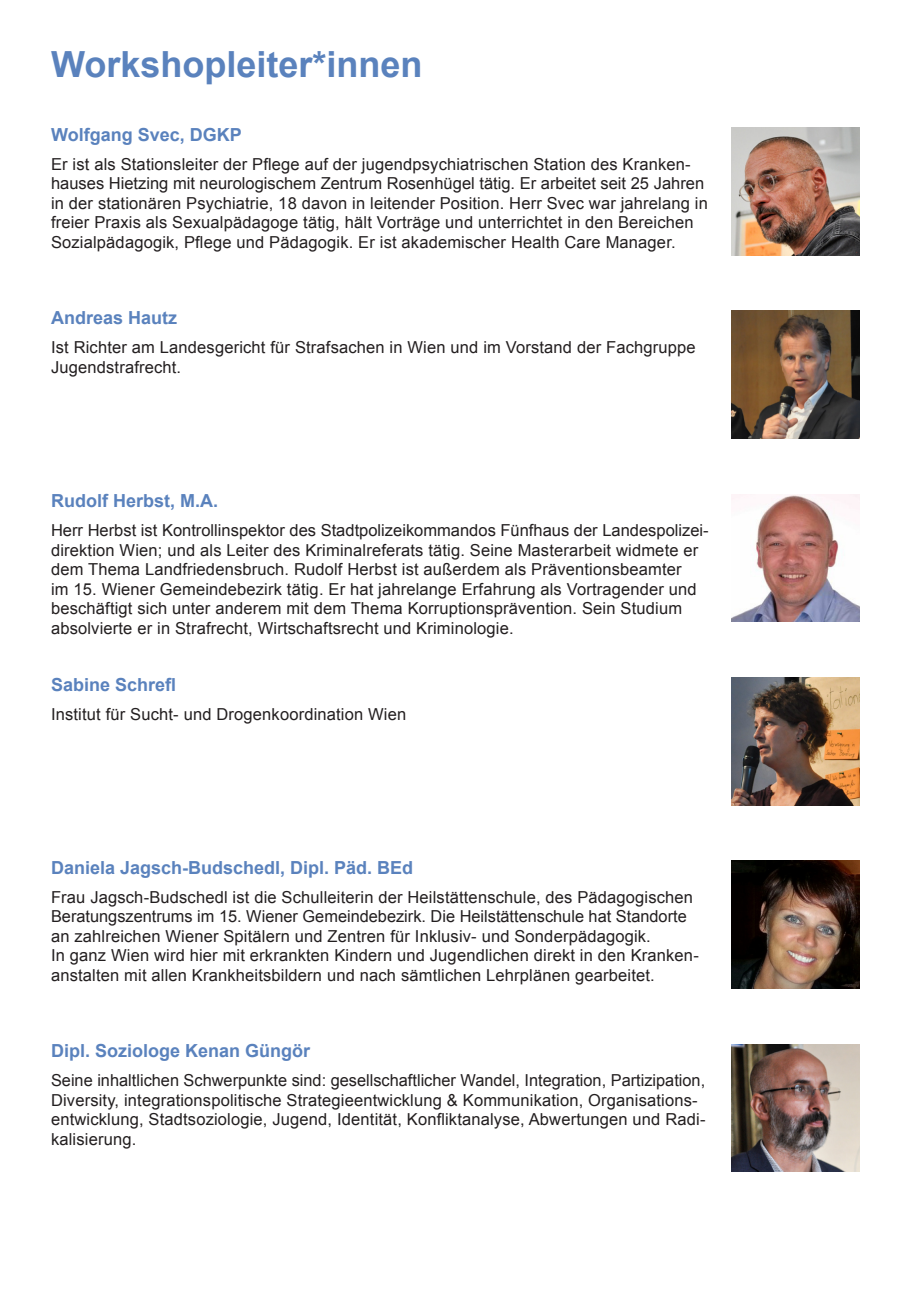
<style>
.page{position:relative;width:906px;height:1289px;background:#fff}
.page>*{position:absolute;margin:0;border:0;box-sizing:border-box;transform-origin:0 0}
.t1{font:700 36px "Arial";color:#5a82bd}
.t2{font:700 18px "Arial";color:#5a82bd}
.t3{font:16.5px/19.5px "Arial";letter-spacing:.01em;color:#231f20}
</style>
<div class="page">
<img style="left:731px;top:128px;width:128px;height:127px">
<img style="left:731px;top:1044px;width:128px;height:127px">
<img style="left:731px;top:311px;width:128px;height:127px">
<img style="left:731px;top:677px;width:128px;height:128px">
<img style="left:731px;top:494px;width:128px;height:127px">
<img style="left:731px;top:860px;width:128px;height:128px">
<p class="t1" style="left:51px;top:41px;width:373px">Workshopleiter*innen</p>
<p class="t2" style="left:51px;top:122px;width:192px">Wolfgang Svec, DGKP</p>
<p class="t3" style="left:51px;top:154px;width:658px">Er ist als Stationsleiter der Pflege auf der jugendpsychiatrischen Station des Kranken&shy;hauses Hietzing mit neurologischem Zentrum Rosenhügel tätig. Er arbeitet seit 25 Jahren in der stationären Psychiatrie, 18 davon in leitender Position. Herr Svec war jahrelang in freier Praxis als Sexualpädagoge tätig, hält Vorträge und unterrichtet in den Bereichen Sozialpädagogik, Pflege und Pädagogik. Er ist akademischer Health Care Manager.</p>
<p class="t2" style="left:51px;top:306px;width:128px">Andreas Hautz</p>
<p class="t3" style="left:51px;top:337px;width:646px">Ist Richter am Landesgericht für Strafsachen in Wien und im Vorstand der Fachgruppe<br>Jugendstrafrecht.</p>
<p class="t2" style="left:51px;top:489px;width:169px">Rudolf Herbst, M.A.</p>
<p class="t3" style="left:51px;top:521px;width:658px">Herr Herbst ist Kontrollinspektor des Stadtpolizeikommandos Fünfhaus der Landespolizei&shy;direktion Wien; und als Leiter des Kriminalreferats tätig. Seine Masterarbeit widmete er dem Thema Landfriedensbruch. Rudolf Herbst ist außerdem als Präventionsbeamter<br>im 15. Wiener Gemeindebezirk tätig. Er hat jahrelange Erfahrung als Vortragender und beschäftigt sich unter anderem mit dem Thema Korruptionsprävention. Sein Studium absolvierte er in Strafrecht, Wirtschaftsrecht und Kriminologie.</p>
<p class="t2" style="left:51px;top:672px;width:127px">Sabine Schrefl</p>
<p class="t3" style="left:51px;top:704px;width:357px">Institut für Sucht- und Drogenkoordination Wien</p>
<p class="t2" style="left:51px;top:855px;width:364px">Daniela Jagsch-Budschedl, Dipl. Päd. BEd</p>
<p class="t3" style="left:51px;top:887px;width:649px">Frau Jagsch-Budschedl ist die Schulleiterin der Heilstättenschule, des Pädagogischen Beratungszentrums im 15. Wiener Gemeindebezirk. Die Heilstättenschule hat Standorte an zahlreichen Wiener Spitälern und Zentren für Inklusiv- und Sonderpädagogik.<br>In ganz Wien wird hier mit erkrankten Kindern und Jugendlichen direkt in den Kranken&shy;anstalten mit allen Krankheitsbildern und nach sämtlichen Lehrplänen gearbeitet.</p>
<p class="t2" style="left:51px;top:1038px;width:261px">Dipl. Soziologe Kenan Güngör</p>
<p class="t3" style="left:51px;top:1070px;width:656px">Seine inhaltlichen Schwerpunkte sind: gesellschaftlicher Wandel, Integration, Partizipation, Diversity, integrationspolitische Strategieentwicklung &amp; Kommunikation, Organisations&shy;entwicklung, Stadtsoziologie, Jugend, Identität, Konfliktanalyse, Abwertungen und Radi&shy;kalisierung.</p>
</div>
